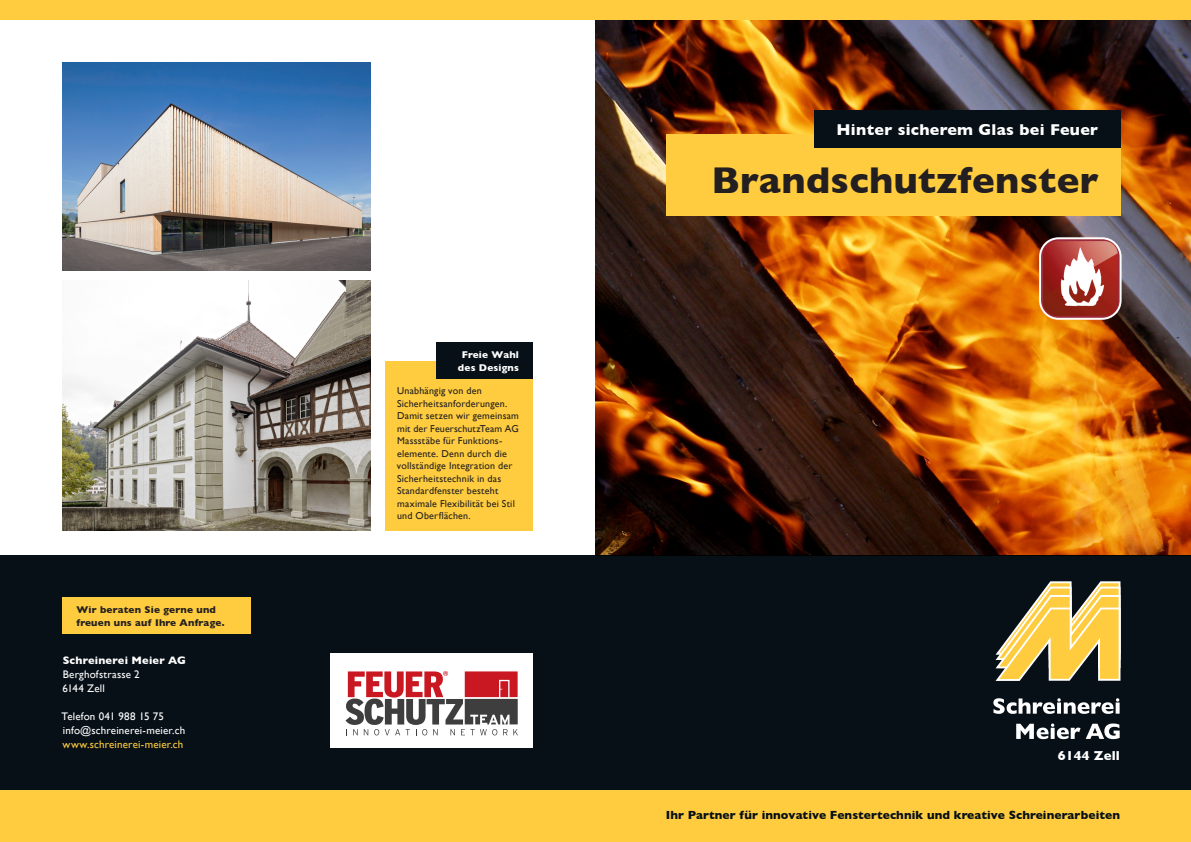
<style>
.page{position:relative;width:1191px;height:842px;background:#fff}
.page>*{position:absolute;margin:0;border:0;box-sizing:border-box;transform-origin:0 0}
.t1{font:700 38px "Gill Sans";letter-spacing:.01em;color:#231f20}
.t2{font:700 16px "Gill Sans";letter-spacing:.02em;color:#fff}
.t3{font:700 13.2px "Gill Sans";letter-spacing:.01em;color:#fff}
.t4{font:700 12px "Gill Sans";letter-spacing:.01em;color:#071017}
.t5{font:11px "Gill Sans";letter-spacing:.015em;color:#fff}
.t6{font:11px "Gill Sans";letter-spacing:.015em;color:#fecc3e}
.t7{font:700 11px "Gill Sans";letter-spacing:.015em;color:#fff}
.t8{font:10px/12.5px "Gill Sans";letter-spacing:.02em;color:#231f20}
.t9{font:700 10px/13px "Gill Sans";letter-spacing:.02em;color:#231f20}
.t10{font:700 10px/13px "Gill Sans";letter-spacing:.02em;color:#fff;text-align:center}
</style>
<div class="page">
<div style="left:0;top:790px;width:1191px;height:52px;background:#fecc3e"></div>
<div style="left:0;top:555px;width:1191px;height:235px;background:#071017"></div>
<img style="left:595px;top:20px;width:596px;height:535px">
<svg style="left:995px;top:581px;width:126px;height:100px"></svg>
<svg style="left:993px;top:698px;width:126px;height:16px"></svg>
<svg style="left:1016px;top:723px;width:103px;height:16px"></svg>
<div style="left:666px;top:134px;width:454px;height:82px;background:#fecc3e"></div>
<div style="left:814px;top:111px;width:306px;height:37px;background:#071017"></div>
<img style="left:1040px;top:238px;width:80px;height:81px">
<div style="left:1039px;top:237px;width:82px;height:83px;border:2px solid #fff;border-radius:18px"></div>
<div style="left:0;top:0;width:1191px;height:20px;background:#fecc3e"></div>
<div style="left:62px;top:597px;width:189px;height:37px;background:#fecc3e"></div>
<img style="left:62px;top:280px;width:308px;height:251px">
<img style="left:62px;top:62px;width:308px;height:209px">
<div style="left:385px;top:361px;width:148px;height:170px;background:#fecc3e"></div>
<div style="left:437px;top:342px;width:96px;height:37px;background:#071017"></div>
<div style="left:330px;top:654px;width:203px;height:94px;background:#fff"></div>
<svg style="left:345px;top:671px;width:173px;height:64px"></svg>
<p class="t9" style="left:77px;top:603px;width:150px">Wir beraten Sie gerne und freuen uns auf Ihre Anfrage.</p>
<p class="t7" style="left:63px;top:651px;width:125px">Schreinerei Meier AG</p>
<p class="t5" style="left:63px;top:667px;width:79px">Berghofstrasse 2</p>
<p class="t5" style="left:62px;top:681px;width:44px">6144 Zell</p>
<p class="t5" style="left:61px;top:709px;width:104px">Telefon 041 988 15 75</p>
<p class="t5" style="left:63px;top:723px;width:124px">info@schreinerei-meier.ch</p>
<p class="t6" style="left:63px;top:737px;width:122px">www.schreinerei-meier.ch</p>
<p class="t10" style="left:458px;top:347px;width:63px">Freie Wahl des Designs</p>
<p class="t8" style="left:397px;top:385px;width:123px">Unabhängig von den<br>Sicherheitsanforderungen.<br>Damit setzen wir gemeinsam mit der FeuerschutzTeam AG<br>Massstäbe für Funktions&shy;elemente. Denn durch die vollständige Integration der<br>Sicherheitstechnik in das<br>Standardfenster besteht maximale Flexibilität bei Stil und Oberflächen.</p>
<p class="t2" style="left:836px;top:117px;width:263px">Hinter sicherem Glas bei Feuer</p>
<p class="t1" style="left:711px;top:150px;width:389px">Brandschutzfenster</p>
<p class="t3" style="left:1058px;top:745px;width:64px">6144 Zell</p>
<p class="t4" style="left:666px;top:805px;width:455px">Ihr Partner für innovative Fenstertechnik und kreative Schreinerarbeiten</p>
</div>
